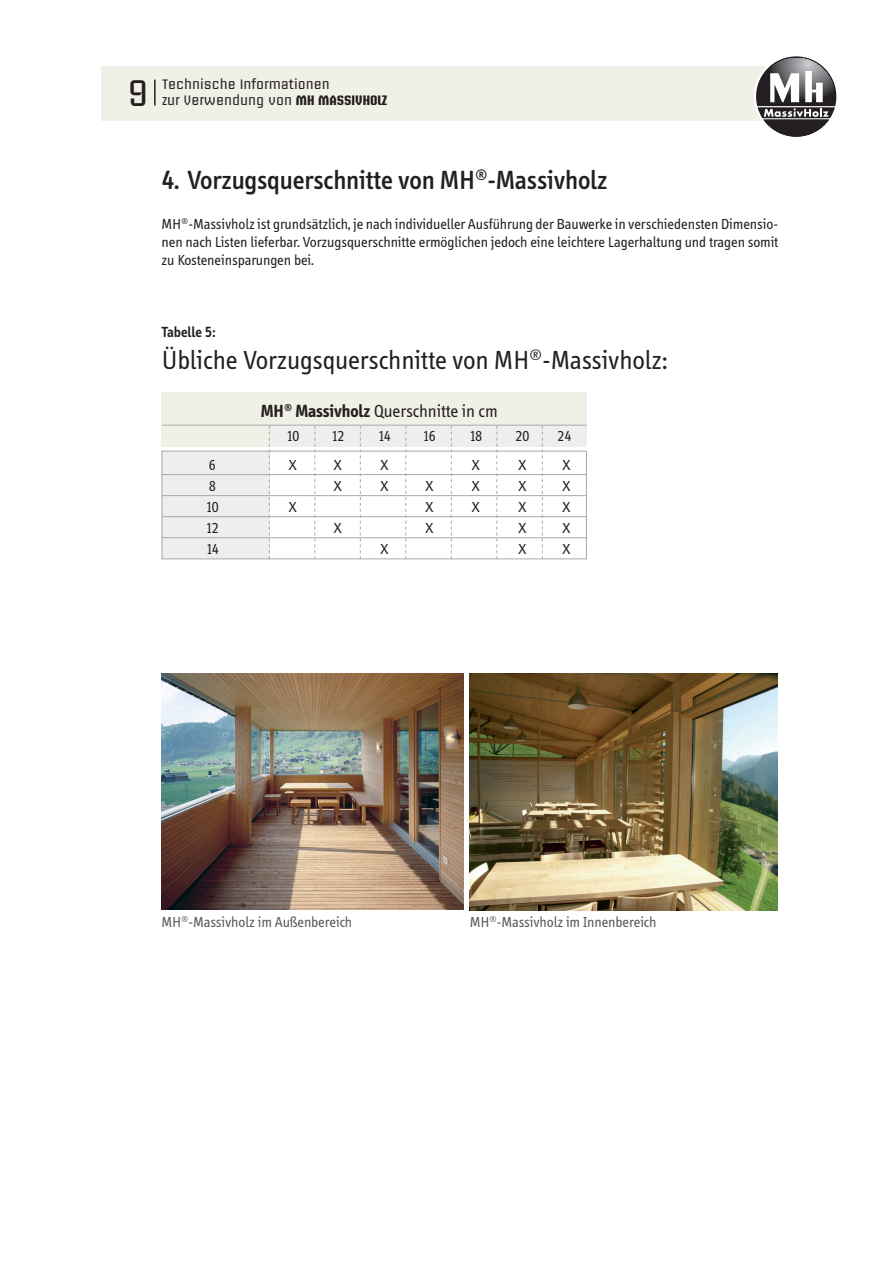
<style>
.page{position:relative;width:893px;height:1263px;background:#fff}
.page>*{position:absolute;margin:0;border:0;box-sizing:border-box;transform-origin:0 0}
.t1{font:36.45px "Briem Akademi Std";color:#231f20}
.t2{font:27px "Info";color:#231f20}
.t3{font:500 27px "Info";color:#231f20}
.t4{font:18px "Info";color:#231f20}
.t5{font:15px/21px "Info";color:#231f20;text-align:justify}
.t6{font:15px "Info";color:#57585a}
.t7{font:600 15px "Info";color:#231f20}
.t8{font:13.5px "Briem Akademi Std";color:#231f20}
.s1{font-weight:700}
</style>
<div class="page">
<div style="left:162px;top:392px;width:425px;height:54px;background:#f0f0e7"></div>
<div style="left:269px;top:425px;width:318px;height:21px;background:#eeeeef"></div>
<div style="left:101px;top:66px;width:694px;height:54px;background:#f0f0e7"></div>
<div style="left:754px;top:54px;width:85px;height:85px;background:#fff;border-radius:50%"></div>
<svg style="left:756px;top:56px;width:80px;height:81px"></svg>
<hr style="left:154px;top:80px;width:2px;height:25px;background:#231f20">
<div style="left:162px;top:451px;width:107px;height:108px;background:#eeeeef"></div>
<hr style="left:162px;top:474px;width:425px;height:1px;background:#a8a9ad">
<hr style="left:162px;top:495px;width:425px;height:1px;background:#a8a9ad">
<hr style="left:162px;top:516px;width:425px;height:1px;background:#a8a9ad">
<hr style="left:162px;top:537px;width:425px;height:1px;background:#a8a9ad">
<svg style="left:269px;top:426px;width:1px;height:131px"></svg>
<svg style="left:314px;top:426px;width:1px;height:131px"></svg>
<svg style="left:360px;top:426px;width:1px;height:131px"></svg>
<svg style="left:405px;top:426px;width:1px;height:131px"></svg>
<svg style="left:451px;top:426px;width:1px;height:131px"></svg>
<svg style="left:496px;top:426px;width:1px;height:131px"></svg>
<svg style="left:542px;top:426px;width:1px;height:131px"></svg>
<hr style="left:162px;top:425px;width:425px;height:1px;background:#a8a9ad">
<div style="left:162px;top:451px;width:425px;height:108px;border:1px solid #a8a9ad"></div>
<img style="left:162px;top:674px;width:302px;height:236px">
<img style="left:469px;top:674px;width:308px;height:236px">
<h1 class="t1" style="left:127px;top:72px;width:23px">9</h1>
<p class="t8" style="left:163px;top:77px;width:169px">Technische Informationen</p>
<p class="t8" style="left:163px;top:93px;width:175px">zur Verwendung von <span class="s1">MH MASSIVHOLZ</span></p>
<h2 class="t3" style="left:162px;top:165px;width:447px">4. Vorzugsquerschnitte von MH<sup>®</sup>-Massivholz</h2>
<p class="t5" style="left:162px;top:215px;width:618px;line-height:18px">MH<sup>®</sup>-Massivholz ist grundsätzlich, je nach individueller Ausführung der Bauwerke in verschiedensten Dimensio&shy;nen nach Listen lieferbar. Vorzugsquerschnitte ermöglichen jedoch eine leichtere Lagerhaltung und tragen somit zu Kosteneinsparungen bei.</p>
<p class="t7" style="left:162px;top:323px;width:55px">Tabelle 5:</p>
<h2 class="t2" style="left:162px;top:345px;width:507px">Übliche Vorzugsquerschnitte von MH<sup>®</sup>-Massivholz:</h2>
<p class="t5" style="left:206px;top:454px;width:14px;text-align:left">6<br>8<br>10<br>12<br>14</p>
<p class="t4" style="left:261px;top:401px;width:238px"><span class="s1">MH</span><sup>®</sup> <span class="s1">Massivholz</span> Querschnitte in cm</p>
<p class="t5" style="left:286px;top:425px;width:14px">10</p>
<p class="t5" style="left:331px;top:425px;width:14px">12</p>
<p class="t5" style="left:378px;top:425px;width:14px">14</p>
<p class="t5" style="left:423px;top:425px;width:14px">16</p>
<p class="t5" style="left:469px;top:425px;width:14px">18</p>
<p class="t5" style="left:516px;top:425px;width:15px">20</p>
<p class="t5" style="left:558px;top:425px;width:15px">24</p>
<p class="t5" style="left:289px;top:454px;width:10px">X</p>
<p class="t5" style="left:334px;top:454px;width:10px">X</p>
<p class="t5" style="left:380px;top:454px;width:10px">X</p>
<p class="t5" style="left:472px;top:454px;width:10px">X</p>
<p class="t5" style="left:518px;top:454px;width:10px">X</p>
<p class="t5" style="left:562px;top:454px;width:10px">X</p>
<p class="t5" style="left:334px;top:475px;width:10px">X</p>
<p class="t5" style="left:380px;top:475px;width:10px">X</p>
<p class="t5" style="left:425px;top:475px;width:10px">X</p>
<p class="t5" style="left:472px;top:475px;width:10px">X</p>
<p class="t5" style="left:518px;top:475px;width:10px">X</p>
<p class="t5" style="left:562px;top:475px;width:10px">X</p>
<p class="t5" style="left:289px;top:496px;width:10px">X</p>
<p class="t5" style="left:425px;top:496px;width:10px">X</p>
<p class="t5" style="left:472px;top:496px;width:10px">X</p>
<p class="t5" style="left:518px;top:496px;width:10px">X</p>
<p class="t5" style="left:562px;top:496px;width:10px">X</p>
<p class="t5" style="left:334px;top:517px;width:10px">X</p>
<p class="t5" style="left:425px;top:517px;width:10px">X</p>
<p class="t5" style="left:518px;top:517px;width:10px">X</p>
<p class="t5" style="left:562px;top:517px;width:10px">X</p>
<p class="t5" style="left:380px;top:538px;width:10px">X</p>
<p class="t5" style="left:518px;top:538px;width:10px">X</p>
<p class="t5" style="left:562px;top:538px;width:10px">X</p>
<p class="t6" style="left:162px;top:914px;width:192px">MH<sup>®</sup>-Massivholz im Außenbereich</p>
<p class="t6" style="left:470px;top:914px;width:188px">MH<sup>®</sup>-Massivholz im Innenbereich</p>
</div>
